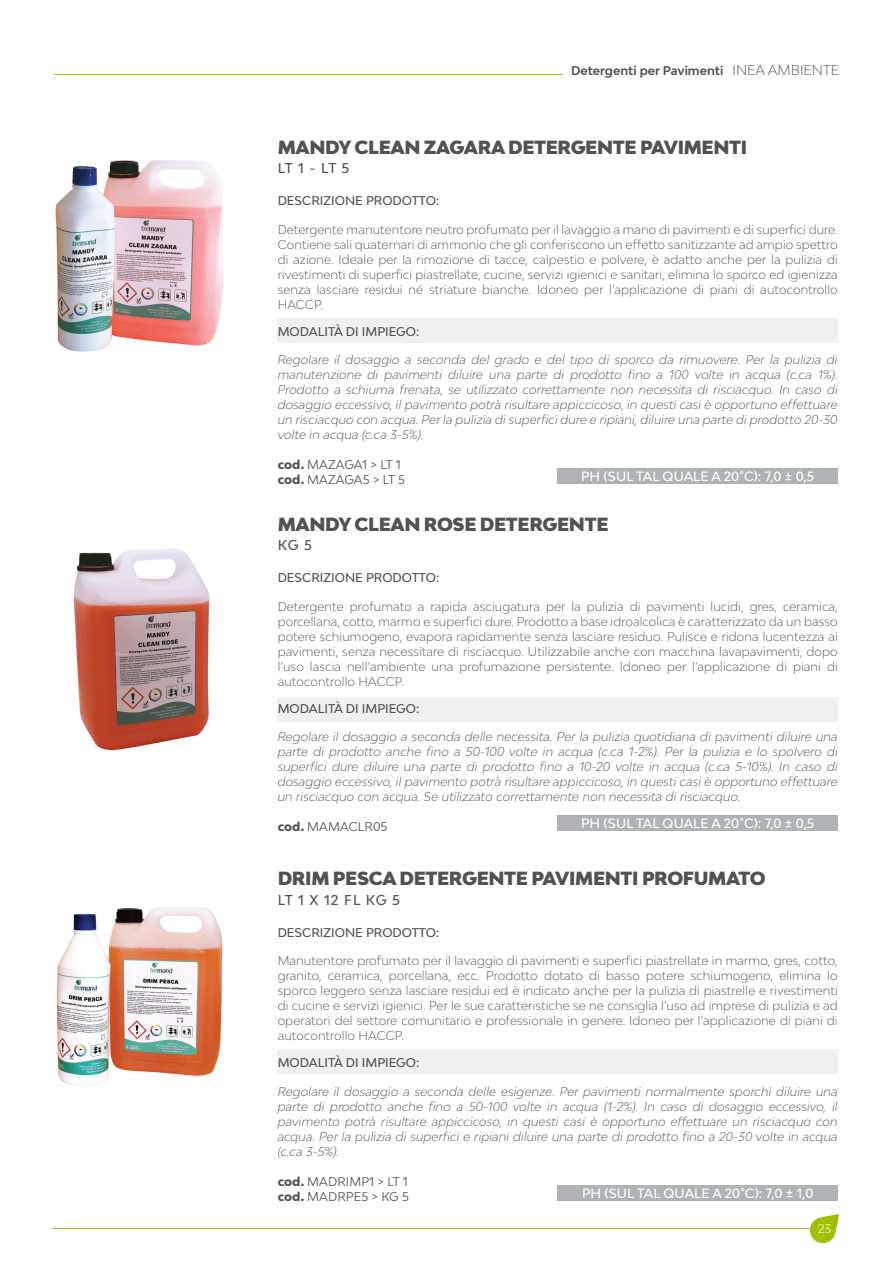
<style>
.page{position:relative;width:893px;height:1263px;background:#fff}
.page>*{position:absolute;margin:0;border:0;box-sizing:border-box;transform-origin:0 0}
.t1{font:900 18px "Bw Modelica";letter-spacing:-.02em;color:#515251}
.t2{font:500 13.5px "Bw Modelica";letter-spacing:.045em;color:#515251}
.t3{font:500 12.75px "Bw Modelica";letter-spacing:.01em;color:#fff}
.t4{font:300 12px/15px "Bw Modelica";letter-spacing:.01em;color:#515251;text-align:justify}
.t5{font:italic 300 12px/15px "Bw Modelica";letter-spacing:.01em;color:#515251;text-align:justify}
.t6{font:500 12px "Bw Modelica";color:#515251}
.t7{font:12px "Bw Modelica";letter-spacing:.01em;color:#515251}
.t8{font:700 12px "Bw Modelica";color:#515251}
.t9{font:300 12px "Bw Modelica";color:#fff}
.s1{font-weight:300;font-size:13.5px}
.s2{font-weight:800}
</style>
<div class="page">
<hr style="left:53px;top:1228px;width:764px;height:1px;background:#a1bf00">
<svg style="left:810px;top:1214px;width:29px;height:29px"></svg>
<hr style="left:54px;top:74px;width:651px;height:1px;background:#a1bf00">
<div style="left:563px;top:56px;width:168px;height:28px;background:#fff"></div>
<div style="left:278px;top:318px;width:560px;height:24px;background:#eff0f0"></div>
<img style="left:55px;top:160px;width:168px;height:192px">
<div style="left:558px;top:468px;width:280px;height:16px;background:#b0b3b5"></div>
<div style="left:278px;top:697px;width:560px;height:24px;background:#eff0f0"></div>
<img style="left:73px;top:549px;width:137px;height:202px">
<div style="left:558px;top:815px;width:280px;height:16px;background:#b0b3b5"></div>
<div style="left:278px;top:1049px;width:560px;height:25px;background:#eff0f0"></div>
<img style="left:56px;top:907px;width:167px;height:179px">
<div style="left:558px;top:1185px;width:280px;height:15px;background:#b0b3b5"></div>
<p class="t8" style="left:571px;top:63px;width:269px">Detergenti per Pavimenti <span class="s1">LINEA AMBIENTE</span></p>
<p class="t1" style="left:278px;top:135px;width:471px">MANDY CLEAN ZAGARA DETERGENTE PAVIMENTI</p>
<p class="t2" style="left:278px;top:159px;width:73px">LT 1 - LT 5</p>
<p class="t6" style="left:278px;top:193px;width:163px">DESCRIZIONE PRODOTTO:</p>
<p class="t4" style="left:278px;top:221px;width:562px">Detergente manutentore neutro profumato per il lavaggio a mano di pavimenti e di superfici dure.<br>Contiene sali quaternari di ammonio che gli conferiscono un effetto sanitizzante ad ampio spettro di azione. Ideale per la rimozione di tacce, calpestio e polvere, è adatto anche per la pulizia di rivestimenti di superfici piastrellate, cucine, servizi igienici e sanitari, elimina lo sporco ed igienizza senza lasciare residui né striature bianche. Idoneo per l’applicazione di piani di autocontrollo HACCP.</p>
<p class="t6" style="left:278px;top:323px;width:143px">MODALITÀ DI IMPIEGO:</p>
<p class="t5" style="left:278px;top:352px;width:562px">Regolare il dosaggio a seconda del grado e del tipo di sporco da rimuovere. Per la pulizia di manutenzione di pavimenti diluire una parte di prodotto fino a 100 volte in acqua (c.ca 1%).<br>Prodotto a schiuma frenata, se utilizzato correttamente non necessita di risciacquo. In caso di dosaggio eccessivo, il pavimento potrà risultare appiccicoso, in questi casi è opportuno effettuare un risciacquo con acqua. Per la pulizia di superfici dure e ripiani, diluire una parte di prodotto 20-30 volte in acqua (c.ca 3-5%).</p>
<p class="t7" style="left:278px;top:457px;width:125px"><span class="s2">cod.</span> MAZAGA1 &gt; LT 1</p>
<p class="t7" style="left:278px;top:472px;width:129px"><span class="s2">cod.</span> MAZAGA5 &gt; LT 5</p>
<p class="t3" style="left:581px;top:468px;width:235px">PH (SUL TAL QUALE A 20°C): 7,0 ± 0,5</p>
<p class="t1" style="left:278px;top:512px;width:332px">MANDY CLEAN ROSE DETERGENTE</p>
<p class="t2" style="left:278px;top:536px;width:36px">KG 5</p>
<p class="t6" style="left:278px;top:570px;width:163px">DESCRIZIONE PRODOTTO:</p>
<p class="t4" style="left:278px;top:598px;width:562px">Detergente profumato a rapida asciugatura per la pulizia di pavimenti lucidi, gres, ceramica, porcellana, cotto, marmo e superfici dure. Prodotto a base idroalcolica è caratterizzato da un basso potere schiumogeno, evapora rapidamente senza lasciare residuo. Pulisce e ridona lucentezza ai pavimenti, senza necessitare di risciacquo. Utilizzabile anche con macchina lavapavimenti, dopo l’uso lascia nell’ambiente una profumazione persistente. Idoneo per l’applicazione di piani di autocontrollo HACCP.</p>
<p class="t6" style="left:278px;top:700px;width:143px">MODALITÀ DI IMPIEGO:</p>
<p class="t5" style="left:278px;top:729px;width:562px">Regolare il dosaggio a seconda delle necessita. Per la pulizia quotidiana di pavimenti diluire una parte di prodotto anche fino a 50-100 volte in acqua (c.ca 1-2%). Per la pulizia e lo spolvero di superfici dure diluire una parte di prodotto fino a 10-20 volte in acqua (c.ca 5-10%). In caso di dosaggio eccessivo, il pavimento potrà risultare appiccicoso, in questi casi è opportuno effettuare un risciacquo con acqua. Se utilizzato correttamente non necessita di risciacquo.</p>
<p class="t7" style="left:278px;top:819px;width:111px"><span class="s2">cod.</span> MAMACLR05</p>
<p class="t3" style="left:581px;top:815px;width:235px">PH (SUL TAL QUALE A 20°C): 7,0 ± 0,5</p>
<p class="t1" style="left:278px;top:867px;width:489px">DRIM PESCA DETERGENTE PAVIMENTI PROFUMATO</p>
<p class="t2" style="left:278px;top:891px;width:124px">LT 1 X 12 FL KG 5</p>
<p class="t6" style="left:278px;top:924px;width:163px">DESCRIZIONE PRODOTTO:</p>
<p class="t4" style="left:278px;top:953px;width:562px">Manutentore profumato per il lavaggio di pavimenti e superfici piastrellate in marmo, gres, cotto, granito, ceramica, porcellana, ecc. Prodotto dotato di basso potere schiumogeno, elimina lo sporco leggero senza lasciare residui ed è indicato anche per la pulizia di piastrelle e rivestimenti di cucine e servizi igienici. Per le sue caratteristiche se ne consiglia l’uso ad imprese di pulizia e ad operatori del settore comunitario e professionale in genere. Idoneo per l’applicazione di piani di autocontrollo HACCP.</p>
<p class="t6" style="left:278px;top:1055px;width:143px">MODALITÀ DI IMPIEGO:</p>
<p class="t5" style="left:278px;top:1083px;width:562px">Regolare il dosaggio a seconda delle esigenze. Per pavimenti normalmente sporchi diluire una parte di prodotto anche fino a 50-100 volte in acqua (1-2%). In caso di dosaggio eccessivo, il pavimento potrà risultare appiccicoso, in questi casi è opportuno effettuare un risciacquo con acqua. Per la pulizia di superfici e ripiani diluire una parte di prodotto fino a 20-30 volte in acqua (c.ca 3-5%).</p>
<p class="t7" style="left:278px;top:1173px;width:131px"><span class="s2">cod.</span> MADRIMP1 &gt; LT 1</p>
<p class="t7" style="left:278px;top:1188px;width:133px"><span class="s2">cod.</span> MADRPE5 &gt; KG 5</p>
<p class="t3" style="left:582px;top:1184px;width:233px">PH (SUL TAL QUALE A 20°C): 7,0 ± 1,0</p>
<p class="t9" style="left:818px;top:1221px;width:15px">23</p>
</div>
